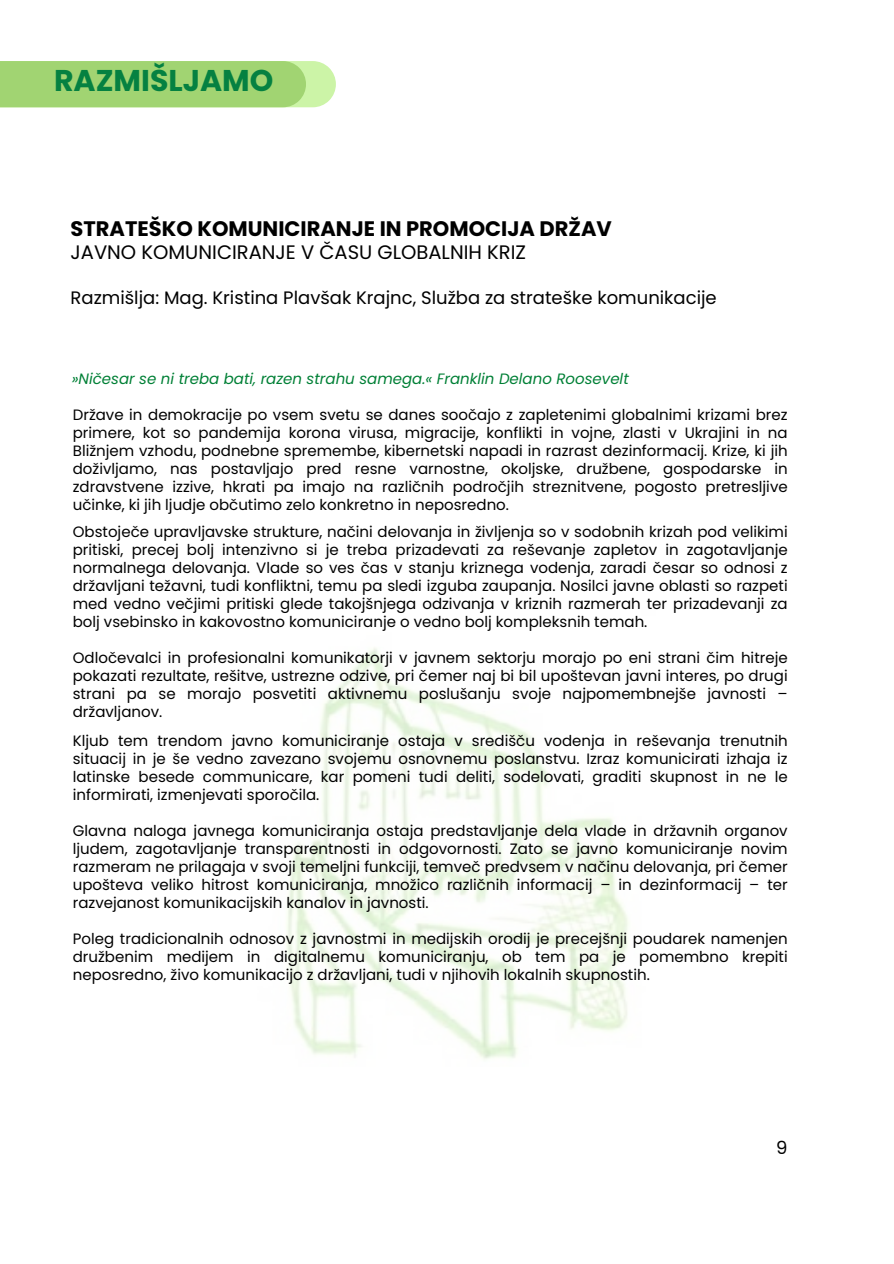
<style>
.page{position:relative;width:894px;height:1264px;background:#fff}
.page>*{position:absolute;margin:0;border:0;box-sizing:border-box;transform-origin:0 0}
.t1{font:700 30px "Poppins";color:#058141}
.t2{font:700 21px "Poppins";color:#000}
.t3{font:19.5px "Poppins";color:#000}
.t4{font:18px "Poppins";color:#000}
.t5{font:15px/18px "Poppins";color:#000;text-align:justify}
.t6{font:italic 15px "Poppins";color:#008036}
</style>
<div class="page">
<svg style="left:306px;top:61px;width:30px;height:46px"></svg>
<div style="left:0;top:61px;width:306px;height:46px;background:#a1d472"></div>
<img style="left:286px;top:648px;width:343px;height:412px">
<h1 class="t1" style="left:54px;top:60px;width:221px">RAZMIŠLJAMO</h1>
<h3 class="t2" style="left:71px;top:214px;width:542px">STRATEŠKO KOMUNICIRANJE IN PROMOCIJA DRŽAV</h3>
<h3 class="t3" style="left:71px;top:238px;width:457px">JAVNO KOMUNICIRANJE V ČASU GLOBALNIH KRIZ</h3>
<p class="t4" style="left:71px;top:285px;width:647px">Razmišlja: Mag. Kristina Plavšak Krajnc, Služba za strateške komunikacije</p>
<p class="t6" style="left:72px;top:368px;width:558px">»Ničesar se ni treba bati, razen strahu samega.« Franklin Delano Roosevelt</p>
<p class="t5" style="left:73px;top:406px;width:716px">Države in demokracije po vsem svetu se danes soočajo z zapletenimi globalnimi krizami brez primere, kot so pandemija korona virusa, migracije, konflikti in vojne, zlasti v Ukrajini in na Bližnjem vzhodu, podnebne spremembe, kibernetski napadi in razrast dezinformacij. Krize, ki jih doživljamo, nas postavljajo pred resne varnostne, okoljske, družbene, gospodarske in zdravstvene izzive, hkrati pa imajo na različnih področjih streznitvene, pogosto pretresljive učinke, ki jih ljudje občutimo zelo konkretno in neposredno.</p>
<p class="t5" style="left:73px;top:523px;width:716px">Obstoječe upravljavske strukture, načini delovanja in življenja so v sodobnih krizah pod velikimi pritiski, precej bolj intenzivno si je treba prizadevati za reševanje zapletov in zagotavljanje normalnega delovanja. Vlade so ves čas v stanju kriznega vodenja, zaradi česar so odnosi z državljani težavni, tudi konfliktni, temu pa sledi izguba zaupanja. Nosilci javne oblasti so razpeti med vedno večjimi pritiski glede takojšnjega odzivanja v kriznih razmerah ter prizadevanji za bolj vsebinsko in kakovostno komuniciranje o vedno bolj kompleksnih temah.</p>
<p class="t5" style="left:73px;top:649px;width:716px">Odločevalci in profesionalni komunikatorji v javnem sektorju morajo po eni strani čim hitreje pokazati rezultate, rešitve, ustrezne odzive, pri čemer naj bi bil upoštevan javni interes, po drugi strani pa se morajo posvetiti aktivnemu poslušanju svoje najpomembnejše javnosti – državljanov.</p>
<p class="t5" style="left:73px;top:731px;width:716px">Kljub tem trendom javno komuniciranje ostaja v središču vodenja in reševanja trenutnih situacij in je še vedno zavezano svojemu osnovnemu poslanstvu. Izraz komunicirati izhaja iz latinske besede communicare, kar pomeni tudi deliti, sodelovati, graditi skupnost in ne le informirati, izmenjevati sporočila.</p>
<p class="t5" style="left:73px;top:821px;width:716px">Glavna naloga javnega komuniciranja ostaja predstavljanje dela vlade in državnih organov ljudem, zagotavljanje transparentnosti in odgovornosti. Zato se javno komuniciranje novim razmeram ne prilagaja v svoji temeljni funkciji, temveč predvsem v načinu delovanja, pri čemer upošteva veliko hitrost komuniciranja, množico različnih informacij – in dezinformacij – ter razvejanost komunikacijskih kanalov in javnosti.</p>
<p class="t5" style="left:73px;top:929px;width:716px">Poleg tradicionalnih odnosov z javnostmi in medijskih orodij je precejšnji poudarek namenjen družbenim medijem in digitalnemu komuniciranju, ob tem pa je pomembno krepiti neposredno, živo komunikacijo z državljani, tudi v njihovih lokalnih skupnostih.</p>
<h2 class="t4" style="left:775px;top:1135px;width:13px">9</h2>
</div>
